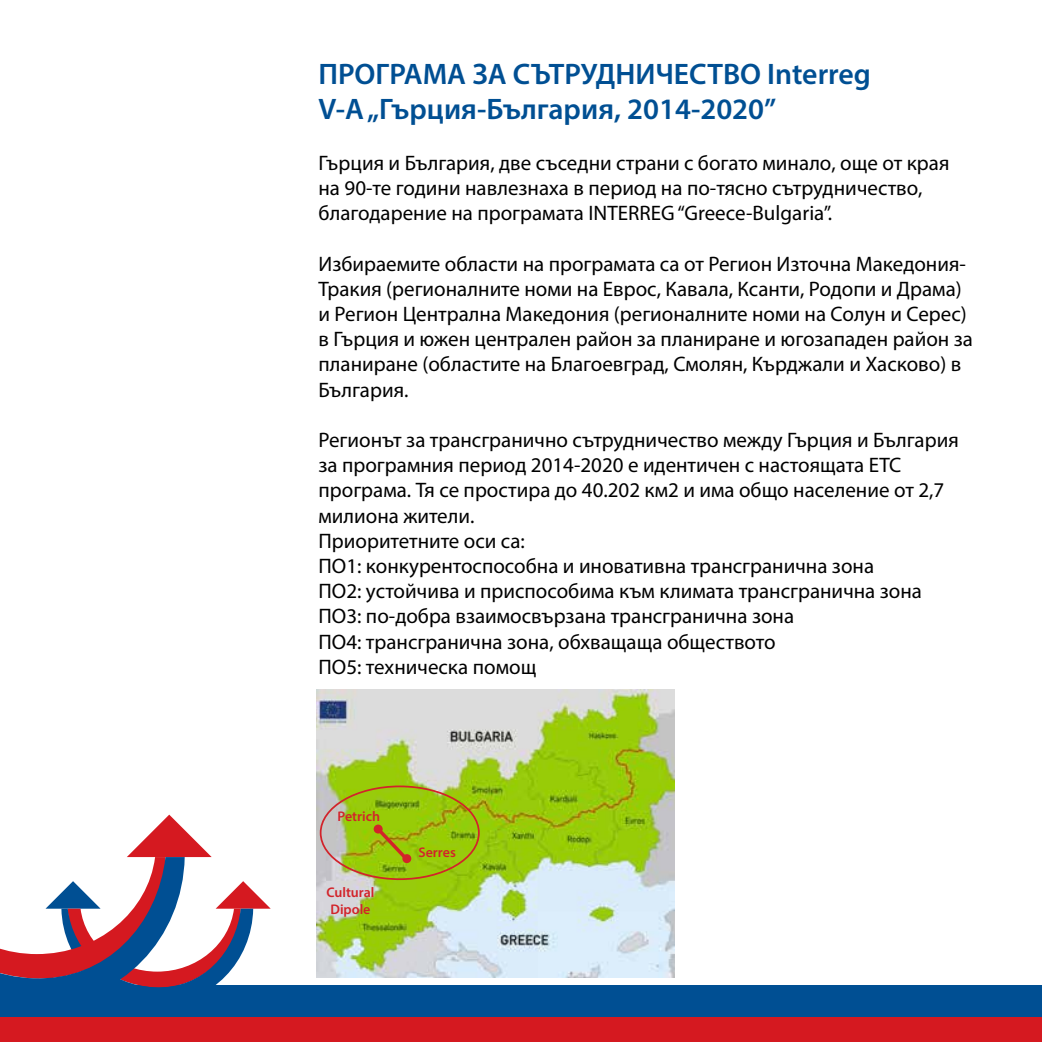
<style>
.page{position:relative;width:1042px;height:1042px;background:#fff}
.page>*{position:absolute;margin:0;border:0;box-sizing:border-box;transform-origin:0 0}
.t1{font:600 29.75px/35.7px "Myriad Pro";color:#004f93}
.t2{font:21px/25.2px "Myriad Pro";color:#000}
.t3{font:600 14px/16.8px "Myriad Pro";color:#d2232a}
</style>
<div class="page">
<img style="left:317px;top:690px;width:358px;height:287px">
<div style="left:320px;top:785px;width:160px;height:95px;border:2px solid #d2232a;border-radius:50%"></div>
<svg style="left:373px;top:824px;width:38px;height:39px"></svg>
<div style="left:0;top:986px;width:1042px;height:56px;background:#004f93"></div>
<div style="left:0;top:1017px;width:1042px;height:25px;background:#d51920"></div>
<svg style="left:0;top:814px;width:271px;height:174px"></svg>
<h1 class="t1" style="left:318px;top:55px;width:554px">ПРОГРАМА ЗА СЪТРУДНИЧЕСТВО Interreg<br>V-A „Гърция-България, 2014-2020”</h1>
<p class="t2" style="left:318px;top:150px;width:632px">Гърция и България, две съседни страни с богато минало, още от края на 90-те години навлезнаха в период на по-тясно сътрудничество, благодарение на програмата INTERREG “Greece-Bulgaria”.</p>
<p class="t2" style="left:318px;top:250px;width:656px">Избираемите области на програмата са от Регион Източна Македония-Тракия (регионалните номи на Еврос, Кавала, Ксанти, Родопи и Драма) и Регион Централна Македония (регионалните номи на Солун и Серес) в Гърция и южен централен район за планиране и югозападен район за планиране (областите на Благоевград, Смолян, Кърджали и Хасково) в България.</p>
<p class="t2" style="left:318px;top:427px;width:642px">Регионът за трансгранично сътрудничество между Гърция и България за програмния период 2014-2020 е идентичен с настоящата ETC програма. Тя се простира до 40.202 км2 и има общо население от 2,7 милиона жители.<br>Приоритетните оси са:<br>ПО1: конкурентоспособна и иновативна трансгранична зона<br>ПО2: устойчива и приспособима към климата трансгранична зона ПО3: по-добра взаимосвързана трансгранична зона<br>ПО4: трансгранична зона, обхващаща обществото<br>ПО5: техническа помощ</p>
<p class="t3" style="left:338px;top:808px;width:44px">Petrich</p>
<p class="t3" style="left:326px;top:884px;width:50px">Cultural<br>Dipole</p>
<p class="t3" style="left:418px;top:843px;width:39px">Serres</p>
</div>
